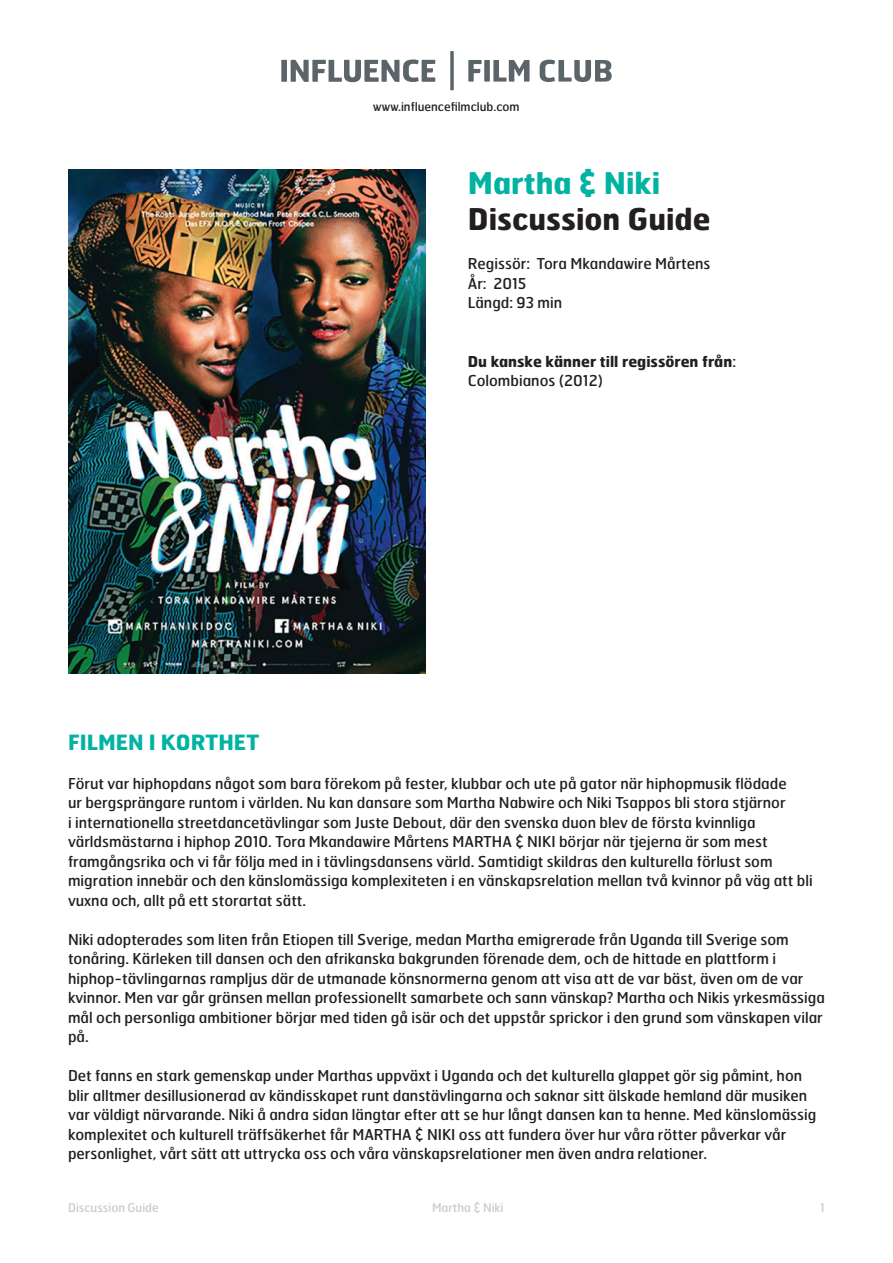
<style>
.page{position:relative;width:893px;height:1263px;background:#fff}
.page>*{position:absolute;margin:0;border:0;box-sizing:border-box;transform-origin:0 0}
.t1{font:700 30px "Hermes";color:#231f20}
.t2{font:700 30px "Hermes";color:#00b3a2}
.t3{font:700 21px "Hermes";color:#00b3a2}
.t4{font:15px/19.5px "Hermes";color:#231f20}
.t5{font:700 15px/19.5px "Hermes";color:#231f20}
.t6{font:12px "Hermes";color:#cacccc}
.t7{font:12px "Hermes";color:#231f20}
.s1{font-weight:400}
</style>
<div class="page">
<div style="left:281px;top:60px;width:6px;height:22px;background:#5b6468"></div>
<svg style="left:291px;top:59px;width:144px;height:23px"></svg>
<svg style="left:468px;top:60px;width:62px;height:22px"></svg>
<svg style="left:450px;top:51px;width:4px;height:39px"></svg>
<svg style="left:540px;top:60px;width:72px;height:22px"></svg>
<img style="left:68px;top:169px;width:357px;height:504px">
<p class="t7" style="left:373px;top:99px;width:148px">www.influencefilmclub.com</p>
<h1 class="t2" style="left:468px;top:164px;width:194px">Martha &amp; Niki</h1>
<h1 class="t1" style="left:468px;top:200px;width:244px">Discussion Guide</h1>
<p class="t4" style="left:468px;top:254px;width:244px">Regissör: Tora Mkandawire Mårtens<br>År: 2015<br>Längd: 93 min</p>
<p class="t5" style="left:468px;top:351px;width:270px">Du kanske känner till regissören från<span class="s1">:<br>Colombianos (2012)</span></p>
<h2 class="t3" style="left:68px;top:728px;width:193px">FILMEN I KORTHET</h2>
<p class="t4" style="left:68px;top:773px;width:746px">Förut var hiphopdans något som bara förekom på fester, klubbar och ute på gator när hiphopmusik flödade<br>ur bergsprängare runtom i världen. Nu kan dansare som Martha Nabwire och Niki Tsappos bli stora stjärnor<br>i internationella streetdancetävlingar som Juste Debout, där den svenska duon blev de första kvinnliga världsmästarna i hiphop 2010. Tora Mkandawire Mårtens MARTHA &amp; NIKI börjar när tjejerna är som mest framgångsrika och vi får följa med in i tävlingsdansens värld. Samtidigt skildras den kulturella förlust som migration innebär och den känslomässiga komplexiteten i en vänskapsrelation mellan två kvinnor på väg att bli vuxna och, allt på ett storartat sätt.</p>
<p class="t4" style="left:68px;top:929px;width:758px">Niki adopterades som liten från Etiopen till Sverige, medan Martha emigrerade från Uganda till Sverige som tonåring. Kärleken till dansen och den afrikanska bakgrunden förenade dem, och de hittade en plattform i hiphop-tävlingarnas rampljus där de utmanade könsnormerna genom att visa att de var bäst, även om de var kvinnor. Men var går gränsen mellan professionellt samarbete och sann vänskap? Martha och Nikis yrkesmässiga mål och personliga ambitioner börjar med tiden gå isär och det uppstår sprickor i den grund som vänskapen vilar på.</p>
<p class="t4" style="left:68px;top:1065px;width:750px">Det fanns en stark gemenskap under Marthas uppväxt i Uganda och det kulturella glappet gör sig påmint, hon blir alltmer desillusionerad av kändisskapet runt danstävlingarna och saknar sitt älskade hemland där musiken var väldigt närvarande. Niki å andra sidan längtar efter att se hur långt dansen kan ta henne. Med känslomässig komplexitet och kulturell träffsäkerhet får MARTHA &amp; NIKI oss att fundera över hur våra rötter påverkar vår personlighet, vårt sätt att uttrycka oss och våra vänskapsrelationer men även andra relationer.</p>
<p class="t6" style="left:68px;top:1200px;width:92px">Discussion Guide</p>
<p class="t6" style="left:432px;top:1200px;width:73px">Martha &amp; Niki</p>
<p class="t6" style="left:820px;top:1200px;width:6px">1</p>
</div>
